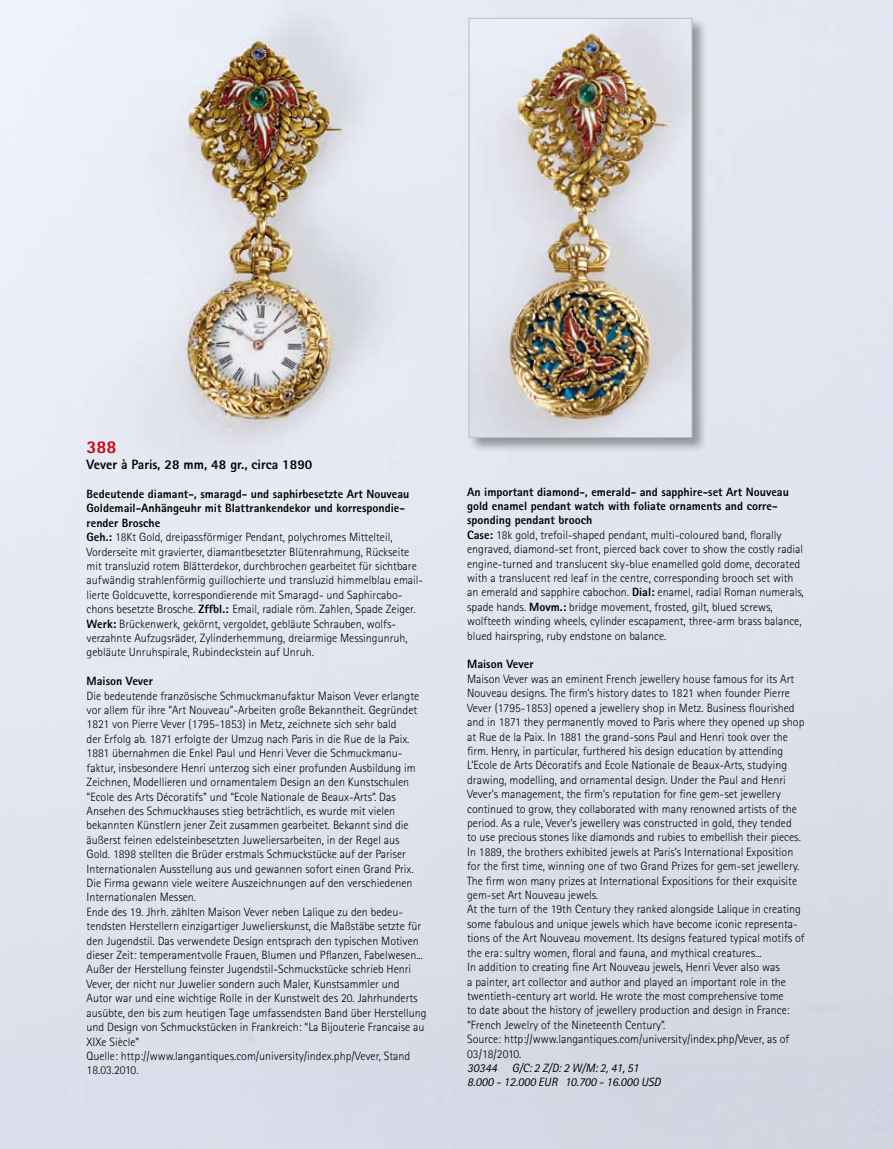
<style>
.page{position:relative;width:893px;height:1149px;background:#fff}
.page>*{position:absolute;margin:0;border:0;box-sizing:border-box;transform-origin:0 0}
.t1{font:800 18px "Rotis Sans Serif";color:#cc0615}
.t2{font:800 13.5px "Rotis Sans Serif";color:#000}
.t3{font:300 12px/14.4px "Rotis Sans Serif";color:#000}
.t4{font:italic 12px/14.4px "Rotis Sans Serif";color:#000}
.t5{font:800 12px "Rotis Sans Serif";color:#000}
.s1{font-weight:800}
</style>
<div class="page">
<img style="left:0;top:0;width:893px;height:1148px">
<div style="left:468px;top:17px;width:240px;height:436px;background:#000;opacity:.35"></div>
<img style="left:471px;top:20px;width:219px;height:415px">
<div style="left:469px;top:18px;width:223px;height:419px;border:1px solid #bcbcbc"></div>
<h1 class="t1" style="left:87px;top:435px;width:32px">388</h1>
<p class="t2" style="left:87px;top:455px;width:227px">Vever à Paris, 28 mm, 48 gr., circa 1890</p>
<p class="t3" style="left:87px;top:486px;width:338px"><span class="s1">Bedeutende diamant-, smaragd- und saphirbesetzte Art Nouveau Goldemail-Anhängeuhr mit Blattrankendekor und korrespondie&shy;render Brosche<br>Geh.:</span> 18Kt Gold, dreipassförmiger Pendant, polychromes Mittelteil, Vorderseite mit gravierter, diamantbesetzter Blütenrahmung, Rückseite mit transluzid rotem Blätterdekor, durchbrochen gearbeitet für sichtbare aufwändig strahlenförmig guillochierte und transluzid himmelblau email&shy;lierte Goldcuvette, korrespondierende mit Smaragd- und Saphircabo&shy;chons besetzte Brosche. <span class="s1">Zffbl.:</span> Email, radiale röm. Zahlen, Spade Zeiger.<br><span class="s1">Werk:</span> Brückenwerk, gekörnt, vergoldet, gebläute Schrauben, wolfs&shy;verzahnte Aufzugsräder, Zylinderhemmung, dreiarmige Messingunruh, gebläute Unruhspirale, Rubindeckstein auf Unruh.</p>
<p class="t5" style="left:87px;top:673px;width:68px">Maison Vever</p>
<p class="t3" style="left:87px;top:688px;width:341px">Die bedeutende französische Schmuckmanufaktur Maison Vever erlangte vor allem für ihre “Art Nouveau”-Arbeiten große Bekanntheit. Gegründet 1821 von Pierre Vever (1795-1853) in Metz, zeichnete sich sehr bald<br>der Erfolg ab. 1871 erfolgte der Umzug nach Paris in die Rue de la Paix.<br>1881 übernahmen die Enkel Paul und Henri Vever die Schmuckmanu&shy;faktur, insbesondere Henri unterzog sich einer profunden Ausbildung im Zeichnen, Modellieren und ornamentalem Design an den Kunstschulen “Ecole des Arts Décoratifs” und “Ecole Nationale de Beaux-Arts”. Das Ansehen des Schmuckhauses stieg beträchtlich, es wurde mit vielen bekannten Künstlern jener Zeit zusammen gearbeitet. Bekannt sind die äußerst feinen edelsteinbesetzten Juweliersarbeiten, in der Regel aus<br>Gold. 1898 stellten die Brüder erstmals Schmuckstücke auf der Pariser Internationalen Ausstellung aus und gewannen sofort einen Grand Prix.<br>Die Firma gewann viele weitere Auszeichnungen auf den verschiedenen Internationalen Messen.<br>Ende des 19. Jhrh. zählten Maison Vever neben Lalique zu den bedeu&shy;tendsten Herstellern einzigartiger Juwelierskunst, die Maßstäbe setzte für den Jugendstil. Das verwendete Design entsprach den typischen Motiven dieser Zeit: temperamentvolle Frauen, Blumen und Pflanzen, Fabelwesen...<br>Außer der Herstellung feinster Jugendstil-Schmuckstücke schrieb Henri Vever, der nicht nur Juwelier sondern auch Maler, Kunstsammler und Autor war und eine wichtige Rolle in der Kunstwelt des 20. Jahrhunderts ausübte, den bis zum heutigen Tage umfassendsten Band über Herstellung und Design von Schmuckstücken in Frankreich: “La Bijouterie Francaise au XIXe Siècle”<br>Quelle: http://www.langantiques.com/university/index.php/Vever, Stand 18.03.2010.</p>
<p class="t3" style="left:467px;top:484px;width:338px"><span class="s1">An important diamond-, emerald- and sapphire-set Art Nouveau gold enamel pendant watch with foliate ornaments and corre&shy;sponding pendant brooch<br>Case:</span> 18k gold, trefoil-shaped pendant, multi-coloured band, florally engraved, diamond-set front, pierced back cover to show the costly radial engine-turned and translucent sky-blue enamelled gold dome, decorated with a translucent red leaf in the centre, corresponding brooch set with an emerald and sapphire cabochon. <span class="s1">Dial:</span> enamel, radial Roman numerals, spade hands. <span class="s1">Movm.:</span> bridge movement, frosted, gilt, blued screws, wolfteeth winding wheels, cylinder escapament, three-arm brass balance, blued hairspring, ruby endstone on balance.</p>
<p class="t5" style="left:467px;top:656px;width:68px">Maison Vever</p>
<p class="t3" style="left:467px;top:671px;width:339px">Maison Vever was an eminent French jewellery house famous for its Art Nouveau designs. The firm’s history dates to 1821 when founder Pierre Vever (1795-1853) opened a jewellery shop in Metz. Business flourished and in 1871 they permanently moved to Paris where they opened up shop at Rue de la Paix. In 1881 the grand-sons Paul and Henri took over the firm. Henry, in particular, furthered his design education by attending L’Ecole de Arts Décoratifs and Ecole Nationale de Beaux-Arts, studying drawing, modelling, and ornamental design. Under the Paul and Henri Vever’s management, the firm’s reputation for fine gem-set jewellery continued to grow, they collaborated with many renowned artists of the period. As a rule, Vever’s jewellery was constructed in gold, they tended<br>to use precious stones like diamonds and rubies to embellish their pieces.<br>In 1889, the brothers exhibited jewels at Paris’s International Exposition for the first time, winning one of two Grand Prizes for gem-set jewellery.<br>The firm won many prizes at International Expositions for their exquisite gem-set Art Nouveau jewels.<br>At the turn of the 19th Century they ranked alongside Lalique in creating some fabulous and unique jewels which have become iconic representa&shy;tions of the Art Nouveau movement. Its designs featured typical motifs of the era: sultry women, floral and fauna, and mythical creatures...<br>In addition to creating fine Art Nouveau jewels, Henri Vever also was<br>a painter, art collector and author and played an important role in the twentieth-century art world. He wrote the most comprehensive tome<br>to date about the history of jewellery production and design in France: “French Jewelry of the Nineteenth Century”.<br>Source: http://www.langantiques.com/university/index.php/Vever, as of 03/18/2010.</p>
<p class="t4" style="left:467px;top:1060px;width:195px">30344 G/C: 2 Z/D: 2 W/M: 2, 41, 51<br>8.000 - 12.000 EUR 10.700 - 16.000 USD</p>
</div>
